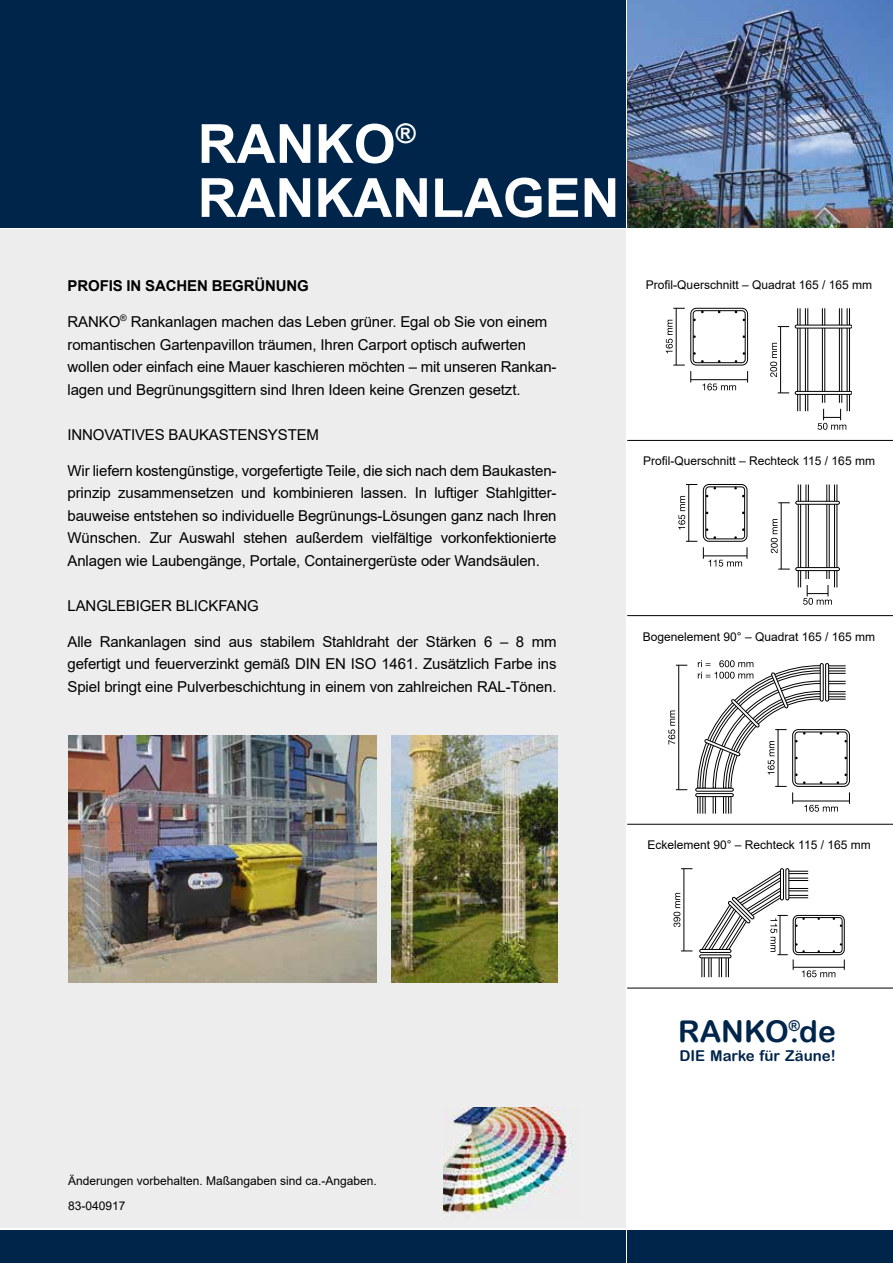
<style>
.page{position:relative;width:893px;height:1263px;background:#fff}
.page>*{position:absolute;margin:0;border:0;box-sizing:border-box;transform-origin:0 0}
.t1{font:700 54px/54px "Arial";color:#fff}
.t2{font:30px "Arial Rounded MT Bold";color:#00254b}
.t3{font:15px/22.5px "Arial";letter-spacing:-.01em;color:#000;text-align:justify}
.t4{font:700 15px "Arial";letter-spacing:-.01em;color:#000}
.t5{font:15px "Arial Rounded MT Bold";color:#00254b}
.t6{font:12px/25.5px "Arial";color:#000}
</style>
<div class="page">
<div style="left:0;top:1230px;width:625px;height:33px;background:#00254b"></div>
<div style="left:627px;top:1230px;width:266px;height:33px;background:#00254b"></div>
<div style="left:0;top:0;width:625px;height:227px;background:#00254b"></div>
<div style="left:0;top:230px;width:625px;height:998px;background:#ededed"></div>
<img style="left:68px;top:736px;width:308px;height:246px">
<img style="left:391px;top:736px;width:166px;height:246px">
<img style="left:627px;top:0;width:266px;height:227px">
<div style="left:690px;top:308px;width:58px;height:57px;border:1px solid #000;border-radius:6px"></div>
<div style="left:693px;top:310px;width:52px;height:53px;border:1px solid #000;border-radius:3px"></div>
<hr style="left:676px;top:308px;width:1px;height:57px;background:#000">
<hr style="left:691px;top:379px;width:57px;height:1px;background:#000">
<svg style="left:666px;top:319px;width:71px;height:71px"></svg>
<hr style="left:797px;top:308px;width:1px;height:103px;background:#000">
<hr style="left:800px;top:308px;width:1px;height:103px;background:#000">
<hr style="left:805px;top:308px;width:1px;height:103px;background:#000">
<hr style="left:807px;top:308px;width:1px;height:103px;background:#000">
<hr style="left:839px;top:308px;width:1px;height:95px;background:#000">
<hr style="left:841px;top:308px;width:1px;height:95px;background:#000">
<hr style="left:822px;top:308px;width:1px;height:95px;background:#000">
<hr style="left:824px;top:308px;width:1px;height:95px;background:#000">
<hr style="left:847px;top:308px;width:1px;height:103px;background:#000">
<hr style="left:849px;top:308px;width:1px;height:103px;background:#000">
<div style="left:795px;top:391px;width:57px;height:4px;border:1px solid #000;border-radius:2px"></div>
<div style="left:795px;top:325px;width:57px;height:3px;border:1px solid #000;border-radius:2px"></div>
<hr style="left:780px;top:327px;width:1px;height:66px;background:#000">
<svg style="left:770px;top:343px;width:7px;height:34px"></svg>
<svg style="left:817px;top:409px;width:29px;height:20px"></svg>
<hr style="left:627px;top:440px;width:266px;height:1px;background:#000">
<img style="left:443px;top:1108px;width:131px;height:105px">
<hr style="left:798px;top:484px;width:1px;height:103px;background:#000">
<hr style="left:800px;top:484px;width:1px;height:103px;background:#000">
<hr style="left:806px;top:484px;width:1px;height:95px;background:#000">
<hr style="left:808px;top:484px;width:1px;height:95px;background:#000">
<hr style="left:826px;top:484px;width:1px;height:95px;background:#000">
<hr style="left:829px;top:484px;width:1px;height:95px;background:#000">
<hr style="left:834px;top:484px;width:1px;height:103px;background:#000">
<hr style="left:837px;top:484px;width:1px;height:103px;background:#000">
<div style="left:795px;top:567px;width:44px;height:4px;border:1px solid #000;border-radius:2px"></div>
<div style="left:795px;top:501px;width:44px;height:4px;border:1px solid #000;border-radius:2px"></div>
<div style="left:703px;top:484px;width:44px;height:58px;border:1px solid #000;border-radius:6px"></div>
<div style="left:705px;top:487px;width:40px;height:52px;border:1px solid #000;border-radius:3px"></div>
<svg style="left:706px;top:528px;width:10px;height:11px"></svg>
<svg style="left:734px;top:528px;width:11px;height:11px"></svg>
<svg style="left:778px;top:569px;width:12px;height:1px"></svg>
<svg style="left:778px;top:502px;width:12px;height:1px"></svg>
<hr style="left:781px;top:503px;width:1px;height:66px;background:#000">
<svg style="left:771px;top:519px;width:7px;height:34px"></svg>
<hr style="left:688px;top:484px;width:1px;height:57px;background:#000">
<svg style="left:678px;top:496px;width:7px;height:34px"></svg>
<svg style="left:803px;top:585px;width:29px;height:19px"></svg>
<svg style="left:703px;top:547px;width:45px;height:20px"></svg>
<hr style="left:627px;top:615px;width:266px;height:1px;background:#000">
<div style="left:695px;top:788px;width:39px;height:3px;border:1px solid #000"></div>
<div style="left:695px;top:793px;width:39px;height:4px;border:1px solid #000"></div>
<hr style="left:678px;top:665px;width:1px;height:125px;background:#000">
<svg style="left:668px;top:710px;width:7px;height:34px"></svg>
<svg style="left:697px;top:660px;width:153px;height:154px"></svg>
<hr style="left:684px;top:869px;width:1px;height:82px;background:#000">
<svg style="left:673px;top:893px;width:7px;height:34px"></svg>
<div style="left:699px;top:949px;width:32px;height:4px;border:1px solid #000;border-radius:2px"></div>
<div style="left:780px;top:868px;width:4px;height:32px;border:1px solid #000"></div>
<div style="left:699px;top:954px;width:32px;height:4px;border:1px solid #000;border-radius:2px"></div>
<div style="left:785px;top:868px;width:4px;height:32px;border:1px solid #000"></div>
<svg style="left:701px;top:870px;width:144px;height:107px"></svg>
<hr style="left:627px;top:824px;width:266px;height:1px;background:#000">
<hr style="left:627px;top:988px;width:266px;height:1px;background:#000">
<h1 class="t1" style="left:198px;top:117px;width:423px">RANKO<sup>®<br></sup>RANKANLAGEN</h1>
<p class="t4" style="left:68px;top:275px;width:243px">PROFIS IN SACHEN BEGRÜNUNG</p>
<p class="t3" style="left:68px;top:311px;width:490px;text-align:left">RANKO<sup>®</sup> Rankanlagen machen das Leben grüner. Egal ob Sie von einem romantischen Gartenpavillon träumen, Ihren Carport optisch aufwerten wollen oder einfach eine Mauer kaschieren möchten – mit unseren Rankan&shy;lagen und Begrünungsgittern sind Ihren Ideen keine Grenzen gesetzt.</p>
<p class="t3" style="left:68px;top:423px;width:253px">INNOVATIVES BAUKASTENSYSTEM</p>
<p class="t3" style="left:68px;top:459px;width:490px">Wir liefern kostengünstige, vorgefertigte Teile, die sich nach dem Baukasten&shy;prinzip zusammensetzen und kombinieren lassen. In luftiger Stahlgitter&shy;bauweise entstehen so individuelle Begrünungs-Lösungen ganz nach Ihren Wünschen. Zur Auswahl stehen außerdem vielfältige vorkonfektionierte Anlagen wie Laubengänge, Portale, Containergerüste oder Wandsäulen.</p>
<p class="t3" style="left:68px;top:594px;width:193px">LANGLEBIGER BLICKFANG</p>
<p class="t3" style="left:68px;top:630px;width:490px">Alle Rankanlagen sind aus stabilem Stahldraht der Stärken 6 – 8 mm gefertigt und feuerverzinkt gemäß DIN EN ISO 1461. Zusätzlich Farbe ins Spiel bringt eine Pulverbeschichtung in einem von zahlreichen RAL-Tönen.</p>
<p class="t6" style="left:646px;top:272px;width:228px">Profil-Querschnitt – Quadrat 165 / 165 mm</p>
<p class="t6" style="left:643px;top:448px;width:233px">Profil-Querschnitt – Rechteck 115 / 165 mm</p>
<p class="t6" style="left:643px;top:624px;width:234px">Bogenelement 90° – Quadrat 165 / 165 mm</p>
<p class="t6" style="left:647px;top:832px;width:225px">Eckelement 90° – Rechteck 115 / 165 mm</p>
<p class="t6" style="left:68px;top:1167px;width:310px">Änderungen vorbehalten. Maßangaben sind ca.-Angaben.<br>83-040917</p>
<h2 class="t2" style="left:678px;top:1014px;width:159px">RANKO<sup>®</sup>.de</h2>
<p class="t5" style="left:679px;top:1047px;width:158px">DIE Marke für Zäune!</p>
</div>
